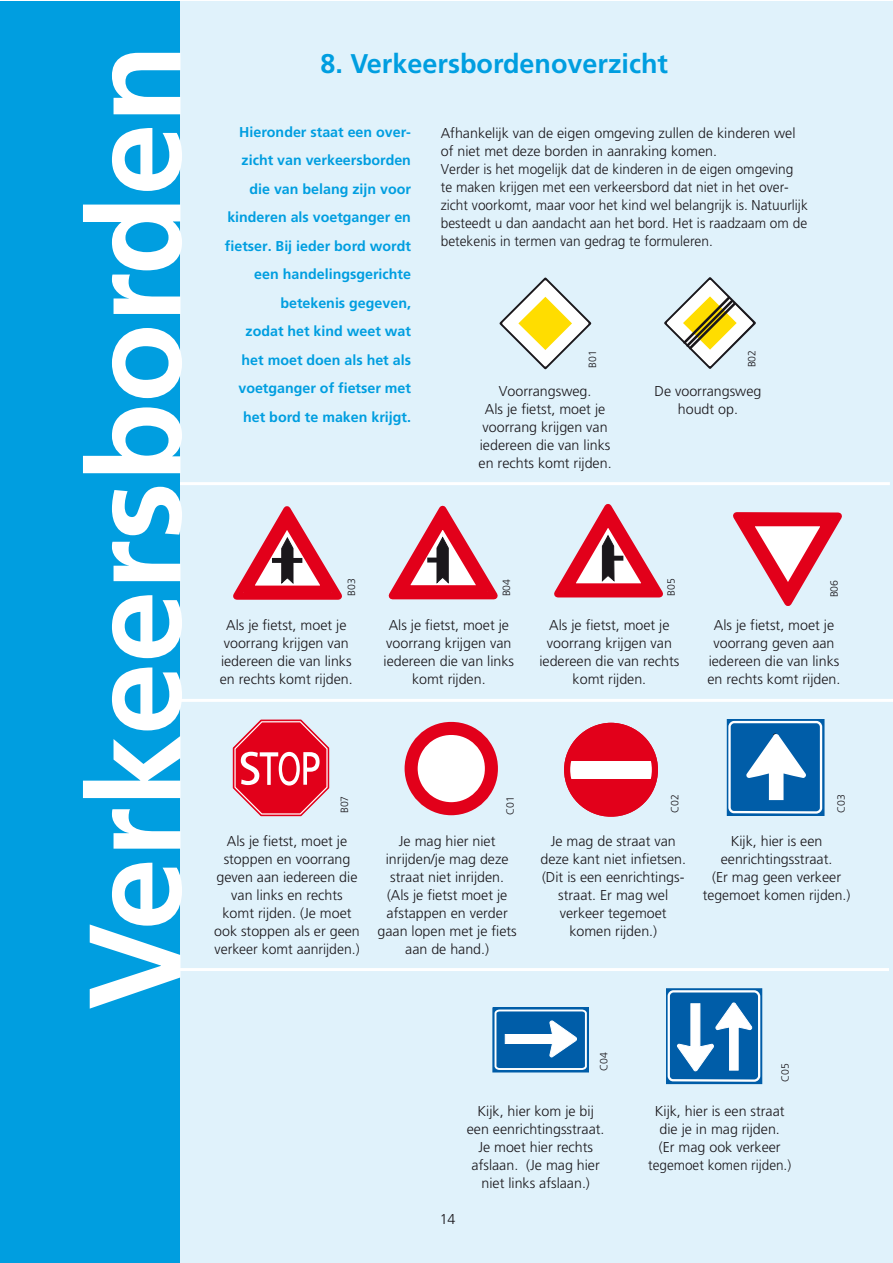
<style>
.page{position:relative;width:893px;height:1263px;background:#fff}
.page>*{position:absolute;margin:0;border:0;box-sizing:border-box;transform-origin:0 0}
.t1{font:700 130.05px "Frutiger";color:#fff}
.t2{font:700 27px "Frutiger";color:#009ee0}
.t3{font:300 14.25px/18px "Frutiger";color:#1a171b;text-align:center}
.t4{font:700 14.25px/28.5px "Frutiger";color:#009ee0;text-align:right}
.t5{font:300 10.5px "Frutiger";color:#1a171b}
</style>
<div class="page">
<div style="left:27px;top:1px;width:865px;height:1262px;background:#e0f2fb"></div>
<svg style="left:500px;top:278px;width:91px;height:91px"></svg>
<svg style="left:664px;top:277px;width:92px;height:92px"></svg>
<svg style="left:233px;top:506px;width:109px;height:94px"></svg>
<div style="left:287px;top:558px;width:15px;height:5px;background:#1a171b"></div>
<div style="left:272px;top:558px;width:15px;height:5px;background:#1a171b"></div>
<svg style="left:389px;top:506px;width:109px;height:93px"></svg>
<hr style="left:427px;top:558px;width:16px;height:4px;background:#1a171b">
<svg style="left:554px;top:504px;width:109px;height:93px"></svg>
<div style="left:608px;top:556px;width:15px;height:5px;background:#1a171b"></div>
<svg style="left:733px;top:512px;width:109px;height:94px"></svg>
<svg style="left:232px;top:719px;width:98px;height:98px"></svg>
<svg style="left:411px;top:728px;width:81px;height:81px;background:#fad9dd"></svg>
<div style="left:405px;top:722px;width:93px;height:93px;border:13px solid #e2001a;border-radius:50%"></div>
<div style="left:567px;top:726px;width:88px;height:88px;background:#e2001a;border-radius:50%"></div>
<div style="left:570px;top:761px;width:83px;height:18px;background:#fff"></div>
<div style="left:564px;top:723px;width:94px;height:94px;border:6px solid #e2001a;border-radius:50%"></div>
<div style="left:727px;top:719px;width:97px;height:96px;background:#005da8"></div>
<div style="left:727px;top:719px;width:97px;height:97px;border:1px solid #005da8"></div>
<svg style="left:746px;top:733px;width:60px;height:67px"></svg>
<div style="left:728px;top:721px;width:94px;height:93px;border:2px solid #fff;border-radius:5px"></div>
<div style="left:493px;top:1007px;width:96px;height:65px;border:1px solid #005da8"></div>
<svg style="left:494px;top:1008px;width:94px;height:63px;background:#4388bf"></svg>
<div style="left:666px;top:989px;width:96px;height:94px;background:#005da8"></div>
<div style="left:666px;top:988px;width:96px;height:96px;border:1px solid #005da8"></div>
<div style="left:668px;top:990px;width:92px;height:92px;border:2px solid #fff;border-radius:5px"></div>
<svg style="left:677px;top:1003px;width:75px;height:68px"></svg>
<hr style="left:141px;top:482px;width:749px;height:3px;background:#fff">
<hr style="left:151px;top:699px;width:741px;height:3px;background:#fff">
<hr style="left:151px;top:968px;width:738px;height:3px;background:#fff">
<div style="left:0;top:1px;width:180px;height:1262px;background:#009ee0"></div>
<p class="t1" style="left:59px;top:1010px;width:967px;rotate:-90deg">Verkeersborden</p>
<p class="t2" style="left:320px;top:48px;width:349px">8. Verkeersbordenoverzicht</p>
<p class="t4" style="left:225px;top:117px;width:188px">Hieronder staat een over&shy;zicht van verkeersborden die van belang zijn voor kinderen als voetganger en fietser. Bij ieder bord wordt een handelingsgerichte betekenis gegeven,<br>zodat het kind weet wat het moet doen als het als voetganger of fietser met het bord te maken krijgt.</p>
<p class="t3" style="left:441px;top:124px;width:369px;text-align:left">Afhankelijk van de eigen omgeving zullen de kinderen wel of niet met deze borden in aanraking komen.<br>Verder is het mogelijk dat de kinderen in de eigen omgeving te maken krijgen met een verkeersbord dat niet in het over&shy;zicht voorkomt, maar voor het kind wel belangrijk is. Natuurlijk besteedt u dan aandacht aan het bord. Het is raadzaam om de betekenis in termen van gedrag te formuleren.</p>
<p class="t5" style="left:587px;top:368px;width:19px;rotate:-90deg">B01</p>
<p class="t3" style="left:479px;top:382px;width:134px">Voorrangsweg.<br>Als je fietst, moet je voorrang krijgen van iedereen die van links en rechts komt rijden.</p>
<p class="t5" style="left:746px;top:367px;width:19px;rotate:-90deg">B02</p>
<p class="t3" style="left:654px;top:382px;width:108px">De voorrangsweg houdt op.</p>
<p class="t5" style="left:346px;top:595px;width:19px;rotate:-90deg">B03</p>
<p class="t5" style="left:501px;top:596px;width:19px;rotate:-90deg">B04</p>
<p class="t5" style="left:665px;top:596px;width:19px;rotate:-90deg">B05</p>
<p class="t5" style="left:828px;top:597px;width:19px;rotate:-90deg">B06</p>
<p class="t3" style="left:220px;top:616px;width:134px">Als je fietst, moet je voorrang krijgen van iedereen die van links en rechts komt rijden.</p>
<p class="t3" style="left:384px;top:616px;width:132px">Als je fietst, moet je voorrang krijgen van iedereen die van links komt rijden.</p>
<p class="t3" style="left:539px;top:616px;width:142px">Als je fietst, moet je voorrang krijgen van iedereen die van rechts komt rijden.</p>
<p class="t3" style="left:707px;top:616px;width:134px">Als je fietst, moet je voorrang geven aan iedereen die van links en rechts komt rijden.</p>
<p class="t5" style="left:339px;top:813px;width:19px;rotate:-90deg">B07</p>
<p class="t5" style="left:504px;top:815px;width:20px;rotate:-90deg">C01</p>
<p class="t5" style="left:669px;top:813px;width:20px;rotate:-90deg">C02</p>
<p class="t5" style="left:835px;top:813px;width:20px;rotate:-90deg">C03</p>
<p class="t3" style="left:214px;top:832px;width:147px">Als je fietst, moet je stoppen en voorrang geven aan iedereen die van links en rechts komt rijden. (Je moet ook stoppen als er geen verkeer komt aanrijden.)</p>
<p class="t3" style="left:377px;top:832px;width:141px">Je mag hier niet inrijden/je mag deze straat niet inrijden. (Als je fietst moet je afstappen en verder gaan lopen met je fiets aan de hand.)</p>
<p class="t3" style="left:540px;top:832px;width:147px">Je mag de straat van deze kant niet infietsen. (Dit is een eenrichtings&shy;straat. Er mag wel verkeer tegemoet komen rijden.)</p>
<p class="t3" style="left:703px;top:832px;width:149px">Kijk, hier is een eenrichtingsstraat.<br>(Er mag geen verkeer tegemoet komen rijden.)</p>
<p class="t3" style="left:440px;top:1210px;width:17px">14</p>
<p class="t5" style="left:598px;top:1071px;width:20px;rotate:-90deg">C04</p>
<p class="t5" style="left:779px;top:1081px;width:20px;rotate:-90deg">C05</p>
<p class="t3" style="left:467px;top:1102px;width:139px">Kijk, hier kom je bij een eenrichtingsstraat.<br>Je moet hier rechts afslaan. (Je mag hier niet links afslaan.)</p>
<p class="t3" style="left:648px;top:1102px;width:144px">Kijk, hier is een straat die je in mag rijden.<br>(Er mag ook verkeer tegemoet komen rijden.)</p>
</div>
